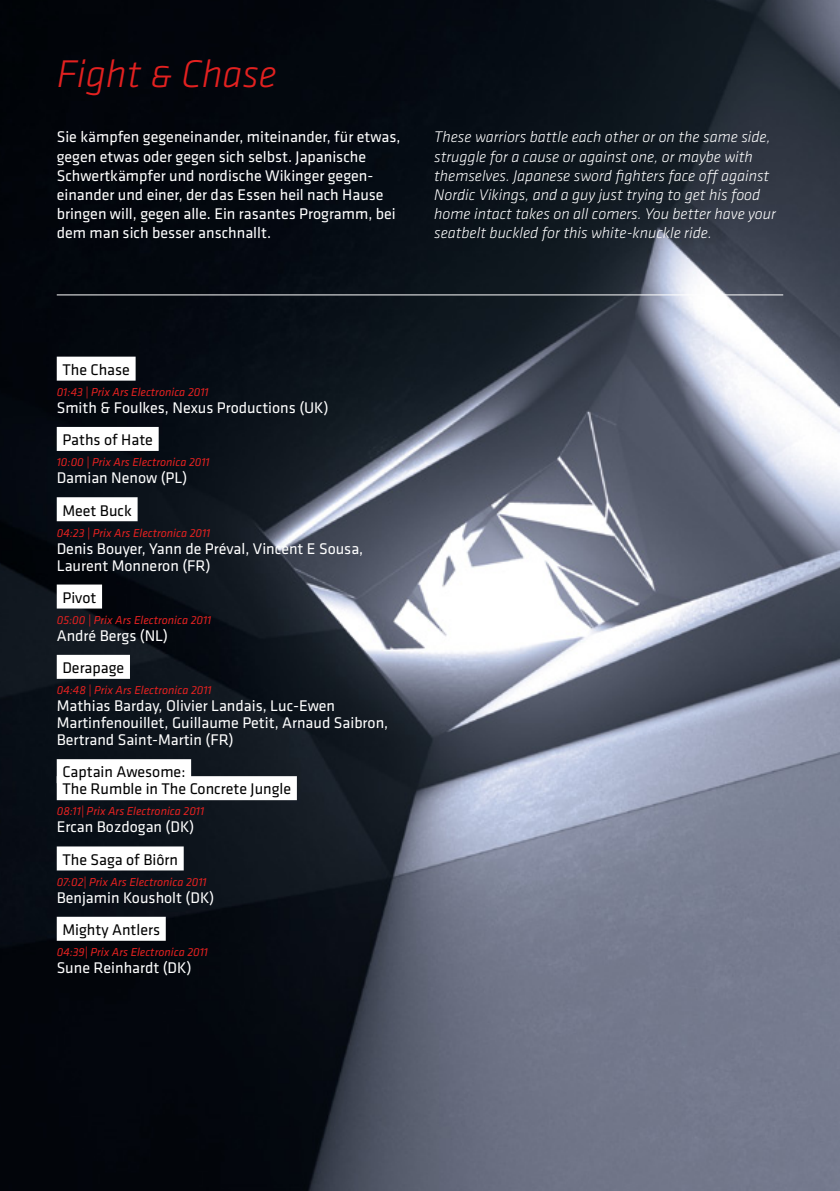
<style>
.page{position:relative;width:840px;height:1191px;background:#fff}
.page>*{position:absolute;margin:0;border:0;box-sizing:border-box;transform-origin:0 0}
.t1{font:italic 300 40px "Klavika";color:#e32120}
.t2{font:16px/19.2px "Klavika";color:#fff}
.t3{font:italic 300 16px/19.2px "Klavika";color:#fff}
.t4{font:16px/17px "Klavika";color:#000}
.t5{font:italic 12px "Klavika";color:#e32120}
</style>
<div class="page">
<img style="left:0;top:0;width:839px;height:1191px">
<div style="left:57px;top:357px;width:78px;height:24px;background:#fff"></div>
<div style="left:57px;top:427px;width:102px;height:24px;background:#fff"></div>
<div style="left:57px;top:497px;width:80px;height:24px;background:#fff"></div>
<div style="left:57px;top:584px;width:45px;height:24px;background:#fff"></div>
<div style="left:57px;top:655px;width:73px;height:24px;background:#fff"></div>
<div style="left:57px;top:759px;width:134px;height:24px;background:#fff"></div>
<div style="left:57px;top:776px;width:240px;height:24px;background:#fff"></div>
<div style="left:57px;top:846px;width:127px;height:24px;background:#fff"></div>
<div style="left:57px;top:916px;width:109px;height:24px;background:#fff"></div>
<hr style="left:57px;top:294px;width:725px;height:1px;background:#fff">
<h1 class="t1" style="left:57px;top:52px;width:221px">Fight &amp; Chase</h1>
<p class="t2" style="left:57px;top:128px;width:345px">Sie kämpfen gegeneinander, miteinander, für etwas, gegen etwas oder gegen sich selbst. Japanische Schwertkämpfer und nordische Wikinger gegen&shy;einander und einer, der das Essen heil nach Hause bringen will, gegen alle. Ein rasantes Programm, bei dem man sich besser anschnallt.</p>
<p class="t3" style="left:434px;top:128px;width:343px">These warriors battle each other or on the same side, struggle for a cause or against one, or maybe with themselves. Japanese sword fighters face off against Nordic Vikings, and a guy just trying to get his food home intact takes on all comers. You better have your seatbelt buckled for this white-knuckle ride.</p>
<p class="t4" style="left:62px;top:361px;width:69px">The Chase</p>
<p class="t5" style="left:57px;top:385px;width:153px">01:43 | Prix Ars Electronica 2011</p>
<p class="t2" style="left:57px;top:398px;width:273px">Smith &amp; Foulkes, Nexus Productions (UK)</p>
<p class="t4" style="left:62px;top:432px;width:92px">Paths of Hate</p>
<p class="t5" style="left:57px;top:456px;width:154px">10:00 | Prix Ars Electronica 2011</p>
<p class="t2" style="left:57px;top:468px;width:132px">Damian Nenow (PL)</p>
<p class="t4" style="left:62px;top:502px;width:71px">Meet Buck</p>
<p class="t5" style="left:57px;top:526px;width:155px">04:23 | Prix Ars Electronica 2011</p>
<p class="t2" style="left:57px;top:540px;width:308px;line-height:17px">Denis Bouyer, Yann de Préval, Vincent E Sousa,<br>Laurent Monneron (FR)</p>
<p class="t4" style="left:62px;top:589px;width:35px">Pivot</p>
<p class="t5" style="left:57px;top:613px;width:156px">05:00 | Prix Ars Electronica 2011</p>
<p class="t2" style="left:57px;top:626px;width:113px">André Bergs (NL)</p>
<p class="t4" style="left:62px;top:659px;width:63px">Derapage</p>
<p class="t5" style="left:57px;top:683px;width:156px">04:48 | Prix Ars Electronica 2011</p>
<p class="t2" style="left:57px;top:697px;width:333px;line-height:17px">Mathias Barday, Olivier Landais, Luc-Ewen<br>Martinfenouillet, Guillaume Petit, Arnaud Saibron,<br>Bertrand Saint-Martin (FR)</p>
<p class="t4" style="left:62px;top:764px;width:230px">Captain Awesome:<br>The Rumble in The Concrete Jungle</p>
<p class="t5" style="left:57px;top:805px;width:149px">08:11| Prix Ars Electronica 2011</p>
<p class="t2" style="left:57px;top:818px;width:139px">Ercan Bozdogan (DK)</p>
<p class="t4" style="left:62px;top:851px;width:117px">The Saga of Biôrn</p>
<p class="t5" style="left:57px;top:875px;width:151px">07:02| Prix Ars Electronica 2011</p>
<p class="t2" style="left:57px;top:888px;width:159px">Benjamin Kousholt (DK)</p>
<p class="t4" style="left:62px;top:921px;width:99px">Mighty Antlers</p>
<p class="t5" style="left:57px;top:945px;width:153px">04:39| Prix Ars Electronica 2011</p>
<p class="t2" style="left:57px;top:958px;width:136px">Sune Reinhardt (DK)</p>
</div>
